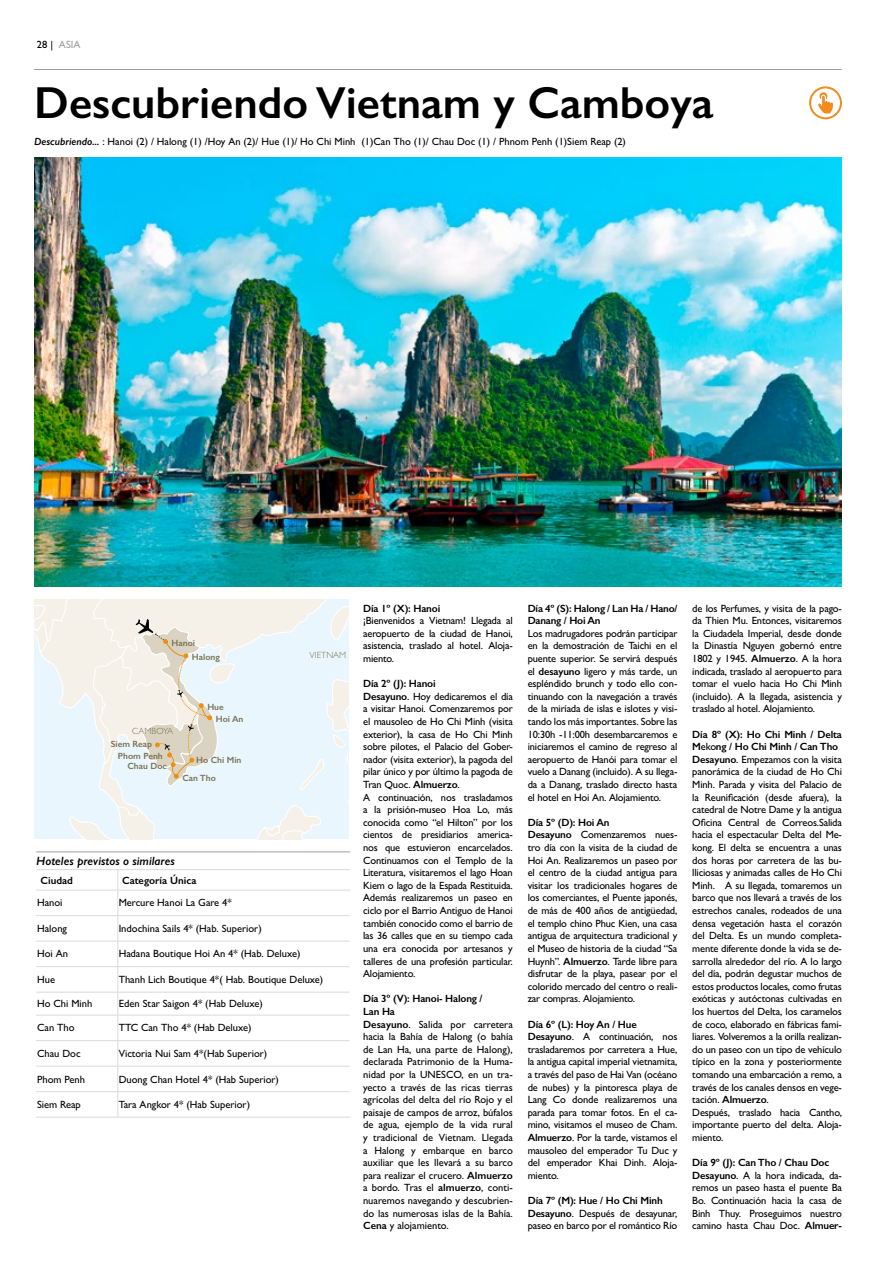
<style>
.page{position:relative;width:893px;height:1263px;background:#fff}
.page>*{position:absolute;margin:0;border:0;box-sizing:border-box;transform-origin:0 0}
.t1{font:600 45px "Gill Sans";color:#000}
.t2{font:italic 600 12px "Gill Sans";color:#000}
.t3{font:500 10.5px/12.6px "Gill Sans";letter-spacing:-.015em;color:#000}
.t4{font:600 10.5px/12.6px "Gill Sans";letter-spacing:-.015em;color:#000}
.t5{font:500 10.5px "Gill Sans";color:#9d9d9c}
.t6{font:600 9px "Gill Sans";color:#797354}
.t7{font:300 9px "Gill Sans";color:#797354}
.s1{color:#000}
.s2{font-weight:600;font-style:italic}
.s3{font-weight:600}
</style>
<div class="page">
<hr style="left:34px;top:69px;width:808px;height:1px;background:#9d9d9c">
<img style="left:34px;top:158px;width:808px;height:428px">
<hr style="left:36px;top:890px;width:82px;height:1px;background:#dadada">
<hr style="left:118px;top:890px;width:232px;height:1px;background:#dadada">
<hr style="left:36px;top:915px;width:82px;height:1px;background:#dadada">
<hr style="left:118px;top:915px;width:232px;height:1px;background:#dadada">
<hr style="left:36px;top:941px;width:82px;height:1px;background:#dadada">
<hr style="left:118px;top:941px;width:232px;height:1px;background:#dadada">
<hr style="left:36px;top:966px;width:82px;height:1px;background:#dadada">
<hr style="left:118px;top:966px;width:232px;height:1px;background:#dadada">
<hr style="left:36px;top:992px;width:82px;height:1px;background:#dadada">
<hr style="left:118px;top:992px;width:232px;height:1px;background:#dadada">
<hr style="left:36px;top:1015px;width:82px;height:1px;background:#dadada">
<hr style="left:118px;top:1015px;width:232px;height:1px;background:#dadada">
<hr style="left:36px;top:1040px;width:82px;height:1px;background:#dadada">
<hr style="left:118px;top:1040px;width:232px;height:1px;background:#dadada">
<hr style="left:36px;top:1066px;width:82px;height:1px;background:#dadada">
<hr style="left:118px;top:1066px;width:232px;height:1px;background:#dadada">
<hr style="left:36px;top:1091px;width:82px;height:1px;background:#dadada">
<hr style="left:118px;top:1091px;width:232px;height:1px;background:#dadada">
<hr style="left:36px;top:1117px;width:82px;height:1px;background:#dadada">
<hr style="left:118px;top:1117px;width:232px;height:1px;background:#dadada">
<hr style="left:36px;top:869px;width:82px;height:1px;background:#dadada">
<hr style="left:118px;top:869px;width:232px;height:1px;background:#dadada">
<svg style="left:117px;top:870px;width:1px;height:247px"></svg>
<hr style="left:36px;top:851px;width:314px;height:1px;background:#9d9d9c">
<svg style="left:34px;top:599px;width:314px;height:240px"></svg>
<svg style="left:809px;top:86px;width:33px;height:33px"></svg>
<p class="t5" style="left:37px;top:38px;width:45px"><span class="s1">28 |</span> ASIA</p>
<h1 class="t1" style="left:34px;top:75px;width:681px">Descubriendo Vietnam y Camboya</h1>
<p class="t3" style="left:34px;top:135px;width:593px"><span class="s2">Descubriendo...</span> : Hanoi (2) / Halong (1) /Hoy An (2)/ Hue (1)/ Ho Chi Minh (1)Can Tho (1)/ Chau Doc (1) / Phnom Penh (1)Siem Reap (2)</p>
<p class="t6" style="left:172px;top:637px;width:25px">Hanoi</p>
<p class="t6" style="left:192px;top:652px;width:29px">Halong</p>
<p class="t7" style="left:309px;top:650px;width:38px">VIETNAM</p>
<p class="t6" style="left:207px;top:701px;width:18px">Hue</p>
<p class="t7" style="left:132px;top:725px;width:42px">CAMBOYA</p>
<p class="t6" style="left:111px;top:739px;width:43px">Siem Reap</p>
<p class="t6" style="left:118px;top:751px;width:46px">Phom Penh</p>
<p class="t6" style="left:127px;top:760px;width:41px">Chau Doc</p>
<p class="t6" style="left:216px;top:714px;width:29px">Hoi An</p>
<p class="t6" style="left:196px;top:754px;width:47px">Ho Chi Min</p>
<p class="t6" style="left:182px;top:772px;width:35px">Can Tho</p>
<p class="t2" style="left:36px;top:854px;width:140px">Hoteles previstos o similares</p>
<p class="t4" style="left:41px;top:874px;width:34px">Ciudad</p>
<p class="t4" style="left:122px;top:874px;width:76px">Categoría Única</p>
<p class="t3" style="left:37px;top:896px;width:27px">Hanoi</p>
<p class="t3" style="left:119px;top:896px;width:115px">Mercure Hanoi La Gare 4*</p>
<p class="t3" style="left:37px;top:922px;width:31px">Halong</p>
<p class="t3" style="left:119px;top:922px;width:145px">Indochina Sails 4* (Hab. Superior)</p>
<p class="t3" style="left:37px;top:947px;width:32px">Hoi An</p>
<p class="t3" style="left:119px;top:947px;width:183px">Hadana Boutique Hoi An 4* (Hab. Deluxe)</p>
<p class="t3" style="left:37px;top:973px;width:19px">Hue</p>
<p class="t3" style="left:119px;top:973px;width:206px">Thanh Lich Boutique 4*( Hab. Boutique Deluxe)</p>
<p class="t3" style="left:37px;top:997px;width:57px">Ho Chi Minh</p>
<p class="t3" style="left:119px;top:997px;width:146px">Eden Star Saigon 4* (Hab Deluxe)</p>
<p class="t3" style="left:37px;top:1021px;width:39px">Can Tho</p>
<p class="t3" style="left:119px;top:1021px;width:134px">TTC Can Tho 4* (Hab Deluxe)</p>
<p class="t3" style="left:37px;top:1047px;width:45px">Chau Doc</p>
<p class="t3" style="left:119px;top:1047px;width:150px">Victoria Nui Sam 4*(Hab Superior)</p>
<p class="t3" style="left:37px;top:1072px;width:50px">Phom Penh</p>
<p class="t3" style="left:119px;top:1072px;width:162px">Duong Chan Hotel 4* (Hab Superior)</p>
<p class="t3" style="left:37px;top:1098px;width:45px">Siem Reap</p>
<p class="t3" style="left:119px;top:1098px;width:133px">Tara Angkor 4* (Hab Superior)</p>
<p class="t4" style="left:363px;top:602px;width:79px">Día 1º (X): Hanoi</p>
<p class="t3" style="left:363px;top:614px;width:151px;text-align:justify">¡Bienvenidos a Vietnam! Llegada al aeropuerto de la ciudad de Hanoi, asistencia, traslado al hotel. Aloja&shy;miento.</p>
<p class="t3" style="left:363px;top:677px;width:151px"><span class="s3">Día 2º (J): Hanoi<br>Desayuno</span>. Hoy dedicaremos el día a visitar Hanoi. Comenzaremos por el mausoleo de Ho Chi Minh (visita exterior), la casa de Ho Chi Minh sobre pilotes, el Palacio del Gober&shy;nador (visita exterior), la pagoda del pilar único y por último la pagoda de<br>Tran Quoc. <span class="s3">Almuerzo</span>.<br>A continuación, nos trasladamos a la prisión-museo Hoa Lo, más conocida como “el Hilton” por los cientos de presidiarios america&shy;nos que estuvieron encarcelados.<br>Continuamos con el Templo de la<br>Literatura, visitaremos el lago Hoan<br>Kiem o lago de la Espada Restituida.<br>Además realizaremos un paseo en ciclo por el Barrio Antiguo de Hanoi también conocido como el barrio de las 36 calles que en su tiempo cada una era conocida por artesanos y talleres de una profesión particular.<br>Alojamiento.</p>
<p class="t3" style="left:363px;top:992px;width:151px"><span class="s3">Día 3º (V): Hanoi- Halong /<br>Lan Ha<br>Desayuno</span>. Salida por carretera hacia la Bahía de Halong (o bahía de Lan Ha, una parte de Halong), declarada Patrimonio de la Huma&shy;nidad por la UNESCO, en un tra&shy;yecto a través de las ricas tierras agrícolas del delta del río Rojo y el paisaje de campos de arroz, búfalos de agua, ejemplo de la vida rural y tradicional de Vietnam. Llegada a Halong y embarque en barco auxiliar que les llevará a su barco para realizar el crucero. <span class="s3">Almuerzo </span>a bordo. Tras el <span class="s3">almuerzo</span>, conti&shy;nuaremos navegando y descubrien&shy;do las numerosas islas de la Bahía.<br><span class="s3">Cena</span> y alojamiento.</p>
<p class="t4" style="left:528px;top:602px;width:151px">Día 4º (S): Halong / Lan Ha / Hano/<br>Danang / Hoi An</p>
<p class="t3" style="left:528px;top:627px;width:151px;text-align:justify">Los madrugadores podrán participar en la demostración de Taichi en el puente superior. Se servirá después el <span class="s3">desayuno</span> ligero y más tarde, un espléndido brunch y todo ello con&shy;tinuando con la navegación a través de la miríada de islas e islotes y visi&shy;tando los más importantes. Sobre las 10:30h -11:00h desembarcaremos e iniciaremos el camino de regreso al aeropuerto de Hanói para tomar el vuelo a Danang (incluido). A su llega&shy;da a Danang, traslado directo hasta el hotel en Hoi An. Alojamiento.</p>
<p class="t3" style="left:528px;top:816px;width:151px"><span class="s3">Día 5º (D): Hoi An<br>Desayuno</span> Comenzaremos nues&shy;tro día con la visita de la ciudad de Hoi An. Realizaremos un paseo por el centro de la ciudad antigua para visitar los tradicionales hogares de los comerciantes, el Puente japonés, de más de 400 años de antigüedad, el templo chino Phuc Kien, una casa antigua de arquitectura tradicional y el Museo de historia de la ciudad “Sa Huynh”. <span class="s3">Almuerzo</span>. Tarde libre para disfrutar de la playa, pasear por el colorido mercado del centro o reali&shy;zar compras. Alojamiento.</p>
<p class="t3" style="left:528px;top:1017px;width:151px"><span class="s3">Día 6º (L): Hoy An / Hue<br>Desayuno</span>. A continuación, nos trasladaremos por carretera a Hue, la antigua capital imperial vietnamita, a través del paso de Hai Van (océano de nubes) y la pintoresca playa de<br>Lang Co donde realizaremos una parada para tomar fotos. En el ca&shy;mino, visitamos el museo de Cham.<br><span class="s3">Almuerzo</span>. Por la tarde, vistamos el mausoleo del emperador Tu Duc y del emperador Khai Dinh. Aloja&shy;miento.</p>
<p class="t3" style="left:528px;top:1194px;width:151px"><span class="s3">Día 7º (M): Hue / Ho Chi Minh<br>Desayuno</span>. Después de desayunar, paseo en barco por el romántico Río</p>
<p class="t3" style="left:692px;top:602px;width:151px;text-align:justify">de los Perfumes, y visita de la pago&shy;da Thien Mu. Entonces, visitaremos la Ciudadela Imperial, desde donde la Dinastía Nguyen gobernó entre 1802 y 1945. <span class="s3">Almuerzo</span>. A la hora indicada, traslado al aeropuerto para tomar el vuelo hacia Ho Chi Minh (incluido). A la llegada, asistencia y traslado al hotel. Alojamiento.</p>
<p class="t3" style="left:692px;top:728px;width:151px"><span class="s3">Día 8º (X): Ho Chi Minh / Delta M</span>eko<span class="s3">ng / Ho Chi Minh / Can Tho Desayuno</span>. Empezamos con la visita panorámica de la ciudad de Ho Chi Minh. Parada y visita del Palacio de la Reunificación (desde afuera), la catedral de Notre Dame y la antigua Oficina Central de Correos.Salida hacia el espectacular Delta del Me&shy;kong. El delta se encuentra a unas dos horas por carretera de las bu&shy;lliciosas y animadas calles de Ho Chi Minh. A su llegada, tomaremos un barco que nos llevará a través de los estrechos canales, rodeados de una densa vegetación hasta el corazón del Delta. Es un mundo completa&shy;mente diferente donde la vida se de&shy;sarrolla alrededor del río. A lo largo del día, podrán degustar muchos de estos productos locales, como frutas exóticas y autóctonas cultivadas en los huertos del Delta, los caramelos de coco, elaborado en fábricas fami&shy;liares. Volveremos a la orilla realizan&shy;do un paseo con un tipo de vehículo típico en la zona y posteriormente tomando una embarcación a remo, a través de los canales densos en vege&shy;tación. <span class="s3">Almuerzo</span>.<br>Después, traslado hacia Cantho, importante puerto del delta. Aloja&shy;miento.</p>
<p class="t3" style="left:692px;top:1156px;width:151px"><span class="s3">Día 9º (J): Can Tho / Chau Doc<br>Desayuno</span>. A la hora indicada, da&shy;remos un paseo hasta el puente Ba<br>Bo. Continuación hacia la casa de<br>Binh Thuy. Proseguimos nuestro camino hasta Chau Doc. <span class="s3">Almuer-</span></p>
</div>
